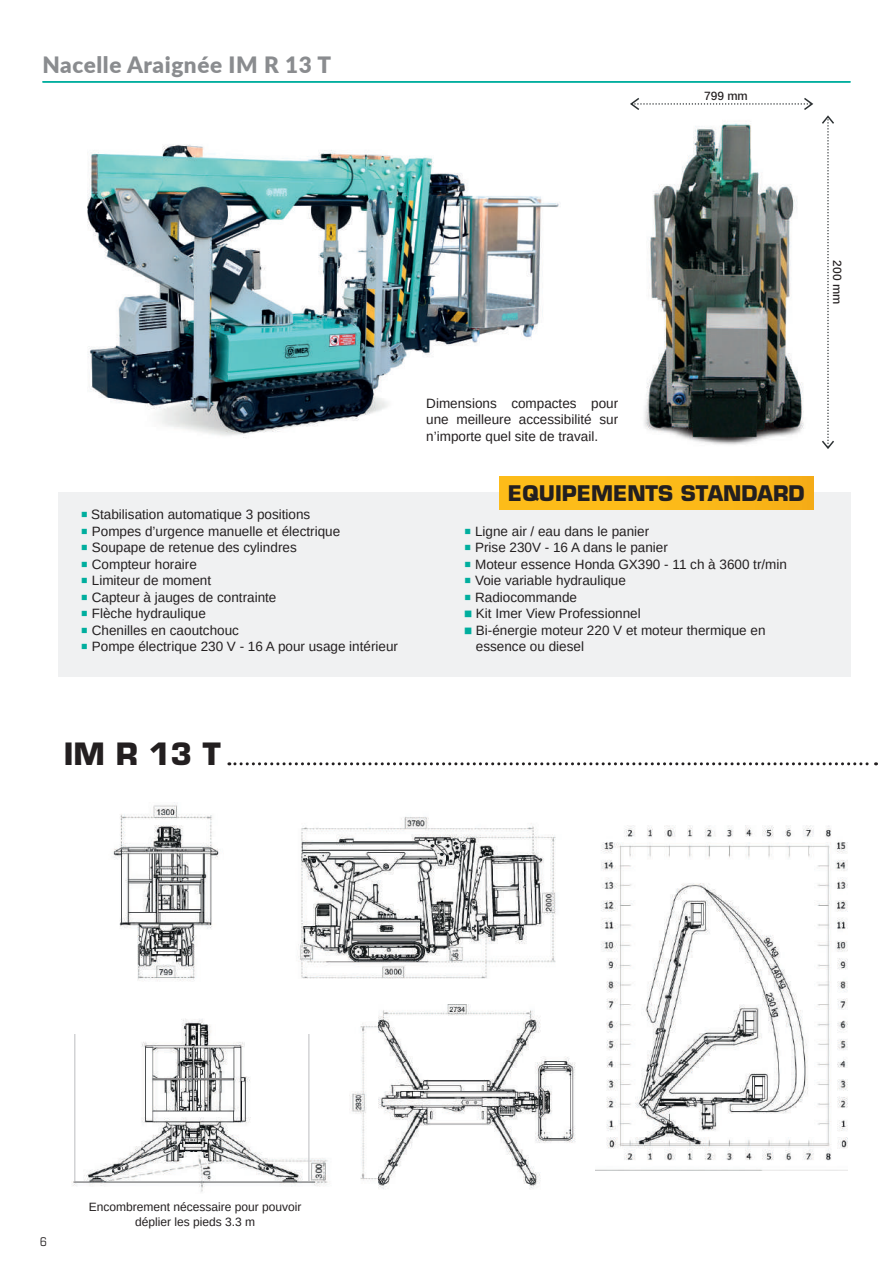
<style>
.page{position:relative;width:893px;height:1263px;background:#fff}
.page>*{position:absolute;margin:0;border:0;box-sizing:border-box;transform-origin:0 0}
.t1{font:700 30px "Eurostile LT Std";color:#231f20}
.t2{font:900 22.5px "Lato";letter-spacing:.025em;color:#8a8c8f}
.t3{font:700 21px "Eurostile LT Std";color:#231f20}
.t4{font:13.5px/16.2px "Arimo";color:#231f20;text-align:justify}
.t5{font:12px/14.4px "Arimo";color:#231f20;text-align:center}
.t6{font:500 12px "Arimo";color:#231f20}
.t7{font:condensed 12px "Eurostile LT Std";color:#231f20}
.s1{font-family:"Minion Pro";font-size:18px;color:#00ae9e}
.s2{color:#00ae9e}
</style>
<div class="page">
<img style="left:87px;top:144px;width:472px;height:294px">
<svg style="left:229px;top:762px;width:647px;height:3px"></svg>
<hr style="left:43px;top:81px;width:807px;height:2px;background:#00ae9e">
<img style="left:113px;top:802px;width:106px;height:179px">
<img style="left:72px;top:1019px;width:256px;height:173px">
<img style="left:298px;top:817px;width:258px;height:162px">
<img style="left:595px;top:825px;width:253px;height:345px">
<img style="left:352px;top:1004px;width:224px;height:186px">
<svg style="left:630px;top:98px;width:204px;height:351px"></svg>
<div style="left:58px;top:492px;width:792px;height:185px;background:#f0f1f2"></div>
<div style="left:499px;top:477px;width:314px;height:32px;background:linear-gradient(to right,#ffc01a,#f7b117)"></div>
<hr style="left:74px;top:1034px;width:1px;height:147px;background:#bcbdc0">
<hr style="left:309px;top:1034px;width:1px;height:147px;background:#bcbdc0">
<h2 class="t2" style="left:43px;top:48px;width:290px">Nacelle Araignée IM R 13 T</h2>
<p class="t6" style="left:704px;top:87px;width:45px">799 mm</p>
<p class="t6" style="left:846px;top:260px;width:45px;rotate:90deg">200 mm</p>
<p class="t4" style="left:81px;top:507px;width:231px"><span class="s1">■</span> Stabilisation automatique 3 positions</p>
<p class="t4" style="left:81px;top:523px;width:261px"><span class="s1">■</span> Pompes d’urgence manuelle et électrique</p>
<p class="t4" style="left:81px;top:540px;width:217px"><span class="s1">■</span> Soupape de retenue des cylindres</p>
<p class="t4" style="left:81px;top:556px;width:118px"><span class="s1">■</span> Compteur horaire</p>
<p class="t4" style="left:81px;top:573px;width:132px"><span class="s1">■</span> Limiteur de moment</p>
<p class="t4" style="left:81px;top:589px;width:197px"><span class="s1">■</span> Capteur à jauges de contrainte</p>
<p class="t4" style="left:81px;top:606px;width:127px"><span class="s1">■</span> Flèche hydraulique</p>
<p class="t4" style="left:81px;top:622px;width:160px"><span class="s1">■</span> Chenilles en caoutchouc</p>
<p class="t4" style="left:81px;top:639px;width:319px"><span class="s1">■</span> Pompe électrique 230 V - 16 A pour usage intérieur</p>
<p class="t4" style="left:426px;top:396px;width:193px">Dimensions compactes pour une meilleure accessibilité sur n’importe quel site de travail.</p>
<h3 class="t3" style="left:508px;top:480px;width:298px">EQUIPEMENTS STANDARD</h3>
<p class="t4" style="left:464px;top:523px;width:187px"><span class="s1">■</span> Ligne air / eau dans le panier</p>
<p class="t4" style="left:464px;top:539px;width:205px"><span class="s1">■</span> Prise 230V - 16 A dans le panier</p>
<p class="t4" style="left:464px;top:556px;width:324px"><span class="s1">■</span> Moteur essence Honda GX390 - 11 ch à 3600 tr/min</p>
<p class="t4" style="left:464px;top:572px;width:163px"><span class="s1">■</span> Voie variable hydraulique</p>
<p class="t4" style="left:464px;top:589px;width:115px"><span class="s1">■</span> Radiocommande</p>
<p class="t4" style="left:464px;top:605px;width:178px"><span class="s2">■</span> Kit Imer View Professionnel</p>
<p class="t4" style="left:476px;top:622px;width:291px;text-indent:-12px"><span class="s2">■</span> Bi-énergie moteur 220 V et moteur thermique en essence ou diesel</p>
<h1 class="t1" style="left:64px;top:736px;width:158px">IM R 13 T</h1>
<p class="t7" style="left:40px;top:1235px;width:8px">6</p>
<p class="t5" style="left:89px;top:1200px;width:214px">Encombrement nécessaire pour pouvoir déplier les pieds 3.3 m</p>
</div>
